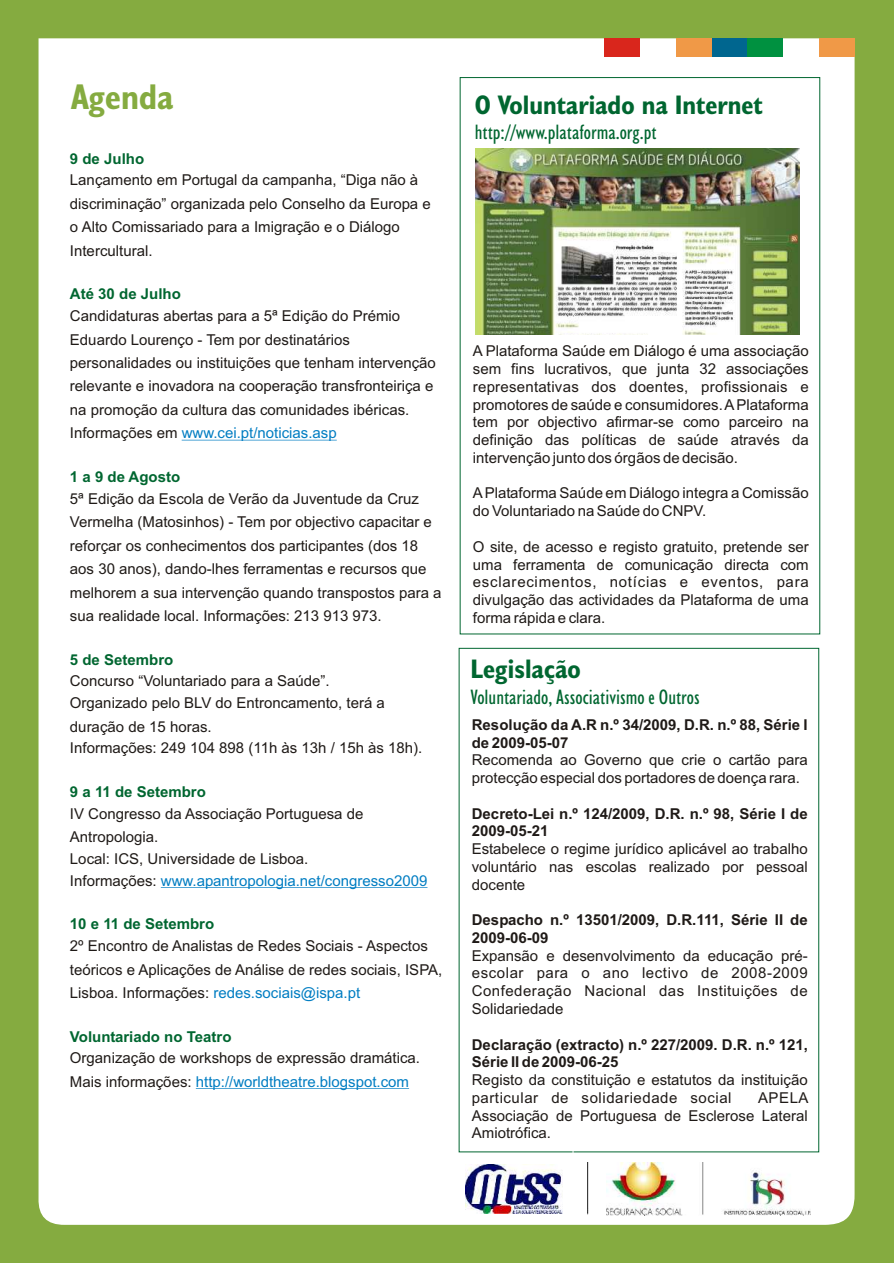
<style>
.page{position:relative;width:894px;height:1263px;background:#85ab40}
.page>*{position:absolute;margin:0;border:0;box-sizing:border-box;transform-origin:0 0}
.t1{font:700 36px "Humanst 521 Cn BT";color:#85ab40}
.t2{font:700 27px "Humanst 521 Cn BT";color:#006630}
.t3{font:21px "Humanst 521 Cn BT";color:#006630}
.t4{font:15px/17.7px "Arial";color:#1f1a17}
.t5{font:700 15px/17.7px "Arial";color:#1f1a17}
.t6{font:700 15px "Arial";color:#006630}
.s1{color:#007dc2}
</style>
<div class="page">
<div style="left:38px;top:38px;width:817px;height:1187px;background:#fff"></div>
<hr style="left:182px;top:440px;width:155px;height:1px;background:#007dc2">
<hr style="left:161px;top:887px;width:266px;height:1px;background:#007dc2">
<hr style="left:196px;top:1088px;width:213px;height:1px;background:#007dc2">
<svg style="left:348px;top:1089px;width:1px;height:109px"></svg>
<hr style="left:573px;top:1086px;width:1px;height:81px;background:#fff">
<div style="left:605px;top:38px;width:35px;height:19px;background:#d9261c"></div>
<div style="left:676px;top:38px;width:36px;height:19px;background:#f09947"></div>
<div style="left:819px;top:38px;width:36px;height:19px;background:#f09947"></div>
<div style="left:712px;top:38px;width:35px;height:19px;background:#00668f"></div>
<div style="left:747px;top:38px;width:36px;height:19px;background:#009140"></div>
<img style="left:606px;top:1163px;width:204px;height:53px">
<img style="left:588px;top:1162px;width:1px;height:52px">
<img style="left:465px;top:1164px;width:97px;height:50px">
<img style="left:475px;top:148px;width:325px;height:187px">
<h1 class="t1" style="left:71px;top:82px;width:104px">Agenda</h1>
<p class="t6" style="left:70px;top:153px;width:76px">9 de Julho</p>
<p class="t4" style="left:70px;top:170px;width:362px;line-height:23.4px">Lançamento em Portugal da campanha, “Diga não à discriminação” organizada pelo Conselho da Europa e o Alto Comissariado para a Imigração e o Diálogo Intercultural.</p>
<p class="t6" style="left:70px;top:288px;width:112px">Até 30 de Julho</p>
<p class="t4" style="left:70px;top:306px;width:368px;line-height:23.4px">Candidaturas abertas para a 5ª Edição do Prémio Eduardo Lourenço - Tem por destinatários personalidades ou instituições que tenham intervenção relevante e inovadora na cooperação transfronteiriça e na promoção da cultura das comunidades ibéricas.<br>Informações em <span class="s1">www.cei.pt/noticias.asp</span></p>
<p class="t6" style="left:70px;top:471px;width:112px">1 a 9 de Agosto</p>
<p class="t4" style="left:70px;top:488px;width:373px;line-height:23.4px">5ª Edição da Escola de Verão da Juventude da Cruz Vermelha (Matosinhos) - Tem por objectivo capacitar e reforçar os conhecimentos dos participantes (dos 18 aos 30 anos), dando-lhes ferramentas e recursos que melhorem a sua intervenção quando transpostos para a sua realidade local. Informações: 213 913 973.</p>
<p class="t6" style="left:70px;top:654px;width:105px">5 de Setembro</p>
<p class="t4" style="left:70px;top:672px;width:316px;line-height:21.8px">Concurso “Voluntariado para a Saúde”.<br>Organizado pelo BLV do Entroncamento, terá a</p>
<p class="t4" style="left:70px;top:717px;width:354px;line-height:21.8px">duração de 15 horas.<br>Informações: 249 104 898 (11h às 13h / 15h às 18h).</p>
<p class="t6" style="left:70px;top:786px;width:137px">9 a 11 de Setembro</p>
<p class="t4" style="left:70px;top:803px;width:295px;line-height:23.4px">IV Congresso da Associação Portuguesa de<br>Antropologia.</p>
<p class="t4" style="left:70px;top:849px;width:359px;line-height:21.8px">Local: ICS, Universidade de Lisboa.<br>Informações: <span class="s1">www.apantropologia.net/congresso2009</span></p>
<p class="t6" style="left:70px;top:918px;width:146px">10 e 11 de Setembro</p>
<p class="t4" style="left:70px;top:936px;width:374px;line-height:23.4px">2º Encontro de Analistas de Redes Sociais - Aspectos teóricos e Aplicações de Análise de redes sociais, ISPA,<br>Lisboa. Informações: <span class="s1">redes.sociais@ispa.pt</span></p>
<p class="t6" style="left:70px;top:1031px;width:163px">Voluntariado no Teatro</p>
<p class="t4" style="left:70px;top:1048px;width:352px;line-height:23.4px">Organização de workshops de expressão dramática.<br>Mais informações: <span class="s1">http://worldtheatre.blogspot.com</span></p>
<h2 class="t2" style="left:475px;top:93px;width:289px">O Voluntariado na Internet</h2>
<h3 class="t3" style="left:475px;top:123px;width:183px">http://www.plataforma.org.pt</h3>
<p class="t4" style="left:473px;top:344px;width:337px;text-align:justify">A Plataforma Saúde em Diálogo é uma associação sem fins lucrativos, que junta 32 associações representativas dos doentes, profissionais e promotores de saúde e consumidores. A Plataforma tem por objectivo afirmar-se como parceiro na definição das políticas de saúde através da intervenção junto dos órgãos de decisão.</p>
<p class="t4" style="left:473px;top:486px;width:337px">A Plataforma Saúde em Diálogo integra a Comissão do Voluntariado na Saúde do CNPV.</p>
<p class="t4" style="left:473px;top:539px;width:338px;text-align:justify">O site, de acesso e registo gratuito, pretende ser uma ferramenta de comunicação directa com esclarecimentos, notícias e eventos, para divulgação das actividades da Plataforma de uma forma rápida e clara.</p>
<h2 class="t2" style="left:471px;top:658px;width:112px">Legislação</h2>
<h3 class="t3" style="left:471px;top:688px;width:231px">Voluntariado, Associativismo e Outros</h3>
<p class="t5" style="left:472px;top:717px;width:337px">Resolução da A.R n.º 34/2009, D.R. n.º 88, Série I de 2009-05-07</p>
<p class="t4" style="left:472px;top:753px;width:337px">Recomenda ao Governo que crie o cartão para protecção especial dos portadores de doença rara.</p>
<p class="t5" style="left:472px;top:806px;width:337px">Decreto-Lei n.º 124/2009, D.R. n.º 98, Série I de<br>2009-05-21</p>
<p class="t4" style="left:472px;top:841px;width:337px;text-align:justify">Estabelece o regime jurídico aplicável ao trabalho voluntário nas escolas realizado por pessoal docente</p>
<p class="t5" style="left:472px;top:912px;width:337px">Despacho n.º 13501/2009, D.R.111, Série II de<br>2009-06-09</p>
<p class="t4" style="left:472px;top:948px;width:337px;text-align:justify">Expansão e desenvolvimento da educação pré&shy;escolar para o ano lectivo de 2008-2009<br>Confederação Nacional das Instituições de Solidariedade</p>
<p class="t5" style="left:472px;top:1037px;width:338px">Declaração (extracto) n.º 227/2009. D.R. n.º 121,<br>Série II de 2009-06-25</p>
<p class="t4" style="left:472px;top:1072px;width:337px">Registo da constituição e estatutos da instituição particular de solidariedade social</p>
<p class="t4" style="left:472px;top:1090px;width:338px;text-align:justify;text-indent:286px">APELA Associação de Portuguesa de Esclerose Lateral Amiotrófica.</p>
</div>
